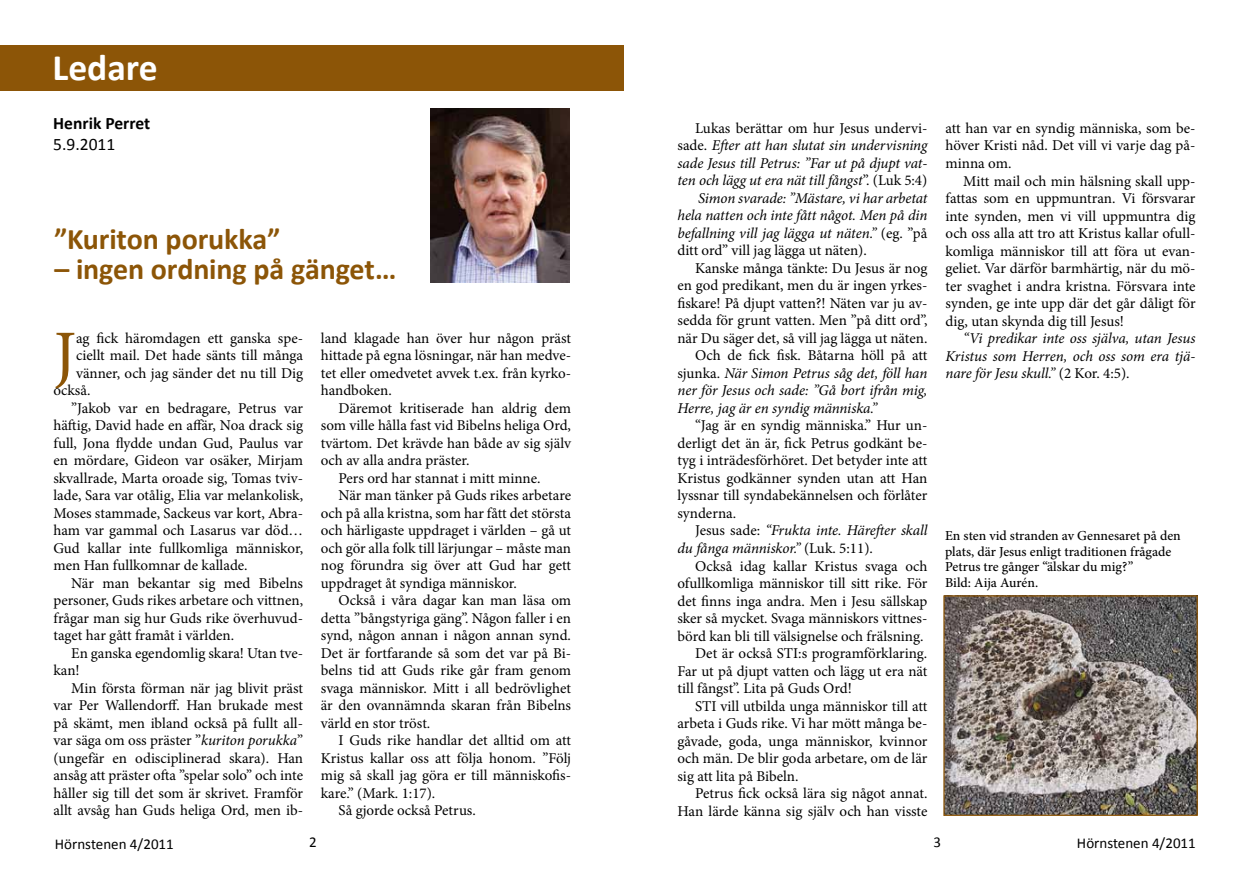
<style>
.page{position:relative;width:1248px;height:886px;background:#fff}
.page>*{position:absolute;margin:0;border:0;box-sizing:border-box;transform-origin:0 0}
.t1{font:68.88px "Minion Pro";color:#8c5507}
.t2{font:700 37.5px "Calibri";color:#fff}
.t3{font:700 30px "Calibri";letter-spacing:-.005em;color:#8c5507}
.t4{font:700 17.5px "Calibri";color:#000}
.t5{font:17.5px "Calibri";color:#000}
.t6{font:15px/17.5px "Minion Pro";color:#000;text-align:justify}
.t7{font:italic 15px/17.5px "Minion Pro";letter-spacing:-.01em;color:#000}
.t8{font:15px "Calibri";color:#000}
.t9{font:500 13.75px/15.8px "Minion Pro";color:#000}
.s1{font-style:italic}
.s2{font-style:normal}
</style>
<div class="page">
<div style="left:0;top:46px;width:623px;height:45px;background:#8c5507"></div>
<img style="left:430px;top:109px;width:139px;height:173px">
<img style="left:945px;top:597px;width:250px;height:217px">
<div style="left:943px;top:595px;width:254px;height:221px;border:1px solid #8c5507"></div>
<h2 class="t2" style="left:53px;top:44px;width:107px">Ledare</h2>
<p class="t4" style="left:53px;top:112px;width:98px">Henrik Perret</p>
<p class="t5" style="left:53px;top:133px;width:64px">5.9.2011</p>
<h3 class="t3" style="left:54px;top:220px;width:227px">”Kuriton porukka”</h3>
<h3 class="t3" style="left:54px;top:250px;width:344px">– ingen ordning på gänget…</h3>
<h1 class="t1" style="left:53px;top:309px;width:24px">J</h1>
<p class="t6" style="left:76px;top:329px;width:228px">ag fick häromdagen ett ganska spe-</p>
<p class="t6" style="left:76px;top:347px;width:228px">ciellt mail. Det hade sänts till många</p>
<p class="t6" style="left:76px;top:364px;width:228px">vänner, och jag sänder det nu till Dig</p>
<p class="t6" style="left:53px;top:382px;width:39px">också.</p>
<p class="t6" style="left:71px;top:399px;width:233px">”Jakob var en bedragare, Petrus var</p>
<p class="t6" style="left:53px;top:417px;width:251px">häftig, David hade en affär, Noa drack sig</p>
<p class="t6" style="left:53px;top:434px;width:251px">full, Jona flydde undan Gud, Paulus var</p>
<p class="t6" style="left:53px;top:452px;width:251px">en mördare, Gideon var osäker, Mirjam</p>
<p class="t6" style="left:53px;top:469px;width:251px">skvallrade, Marta oroade sig, Tomas tviv-</p>
<p class="t6" style="left:53px;top:487px;width:251px">lade, Sara var otålig, Elia var melankolisk,</p>
<p class="t6" style="left:53px;top:504px;width:251px">Moses stammade, Sackeus var kort, Abra-</p>
<p class="t6" style="left:53px;top:522px;width:251px">ham var gammal och Lasarus var död…</p>
<p class="t6" style="left:53px;top:539px;width:251px">Gud kallar inte fullkomliga människor,</p>
<p class="t6" style="left:53px;top:557px;width:196px">men Han fullkomnar de kallade.</p>
<p class="t6" style="left:71px;top:574px;width:233px">När man bekantar sig med Bibelns</p>
<p class="t6" style="left:53px;top:592px;width:251px">personer, Guds rikes arbetare och vittnen,</p>
<p class="t6" style="left:53px;top:609px;width:251px">frågar man sig hur Guds rike överhuvud-</p>
<p class="t6" style="left:53px;top:627px;width:182px">taget har gått framåt i världen.</p>
<p class="t6" style="left:71px;top:644px;width:233px">En ganska egendomlig skara! Utan tve-</p>
<p class="t6" style="left:53px;top:662px;width:28px">kan!</p>
<p class="t6" style="left:71px;top:679px;width:233px">Min första förman när jag blivit präst</p>
<p class="t6" style="left:53px;top:697px;width:251px">var Per Wallendorff. Han brukade mest</p>
<p class="t6" style="left:53px;top:714px;width:251px">på skämt, men ibland också på fullt all-</p>
<p class="t6" style="left:53px;top:732px;width:251px">var säga om oss präster ”<span class="s1">kuriton porukka</span>”</p>
<p class="t6" style="left:53px;top:749px;width:251px">(ungefär en odisciplinerad skara). Han</p>
<p class="t6" style="left:53px;top:767px;width:251px">ansåg att präster ofta ”spelar solo” och inte</p>
<p class="t6" style="left:53px;top:784px;width:251px">håller sig till det som är skrivet. Framför</p>
<p class="t6" style="left:53px;top:802px;width:251px">allt avsåg han Guds heliga Ord, men ib-</p>
<p class="t6" style="left:321px;top:329px;width:252px">land klagade han över hur någon präst hittade på egna lösningar, när han medve&shy;tet eller omedvetet avvek t.ex. från kyrko&shy;handboken.</p>
<p class="t6" style="left:338px;top:399px;width:234px">Däremot kritiserade han aldrig dem</p>
<p class="t6" style="left:321px;top:417px;width:252px">som ville hålla fast vid Bibelns heliga Ord,</p>
<p class="t6" style="left:321px;top:434px;width:252px">tvärtom. Det krävde han både av sig själv</p>
<p class="t6" style="left:321px;top:452px;width:150px">och av alla andra präster.</p>
<p class="t6" style="left:338px;top:469px;width:203px">Pers ord har stannat i mitt minne.</p>
<p class="t6" style="left:338px;top:487px;width:234px">När man tänker på Guds rikes arbetare</p>
<p class="t6" style="left:321px;top:504px;width:252px">och på alla kristna, som har fått det största</p>
<p class="t6" style="left:321px;top:522px;width:252px">och härligaste uppdraget i världen – gå ut</p>
<p class="t6" style="left:321px;top:539px;width:252px">och gör alla folk till lärjungar – måste man</p>
<p class="t6" style="left:321px;top:557px;width:252px">nog förundra sig över att Gud har gett</p>
<p class="t6" style="left:321px;top:574px;width:197px">uppdraget åt syndiga människor.</p>
<p class="t6" style="left:338px;top:592px;width:234px">Också i våra dagar kan man läsa om</p>
<p class="t6" style="left:321px;top:609px;width:252px">detta ”bångstyriga gäng”. Någon faller i en</p>
<p class="t6" style="left:321px;top:627px;width:252px">synd, någon annan i någon annan synd.</p>
<p class="t6" style="left:321px;top:644px;width:252px">Det är fortfarande så som det var på Bi-</p>
<p class="t6" style="left:321px;top:662px;width:252px">belns tid att Guds rike går fram genom</p>
<p class="t6" style="left:321px;top:679px;width:252px">svaga människor. Mitt i all bedrövlighet</p>
<p class="t6" style="left:321px;top:697px;width:252px">är den ovannämnda skaran från Bibelns</p>
<p class="t6" style="left:321px;top:714px;width:111px">värld en stor tröst.</p>
<p class="t6" style="left:338px;top:732px;width:234px">I Guds rike handlar det alltid om att</p>
<p class="t6" style="left:321px;top:749px;width:252px">Kristus kallar oss att följa honom. ”Följ</p>
<p class="t6" style="left:321px;top:767px;width:252px">mig så skall jag göra er till människofis-</p>
<p class="t6" style="left:321px;top:784px;width:116px">kare.” (Mark. 1:17).</p>
<p class="t6" style="left:338px;top:802px;width:139px">Så gjorde också Petrus.</p>
<p class="t8" style="left:55px;top:834px;width:120px">Hörnstenen 4/2011</p>
<p class="t8" style="left:309px;top:833px;width:9px">2</p>
<p class="t6" style="left:695px;top:119px;width:234px">Lukas berättar om hur Jesus undervi-</p>
<p class="t7" style="left:677px;top:137px;width:251px"><span class="s2">sade.</span> Efter att han slutat sin undervisning</p>
<p class="t7" style="left:677px;top:154px;width:251px">sade Jesus till Petrus: ”Far ut på djupt vat-</p>
<p class="t7" style="left:677px;top:172px;width:251px">ten och lägg ut era nät till fångst<span class="s2">”. (Luk 5:4)</span></p>
<p class="t7" style="left:698px;top:189px;width:231px">Simon svarade: ”Mästare, vi har arbetat</p>
<p class="t7" style="left:677px;top:207px;width:251px">hela natten och inte fått något. Men på din</p>
<p class="t7" style="left:677px;top:224px;width:251px">befallning vill jag lägga ut näten.” <span class="s2">(eg. ”på</span></p>
<p class="t6" style="left:677px;top:242px;width:191px">ditt ord” vill jag lägga ut näten).</p>
<p class="t6" style="left:695px;top:259px;width:234px">Kanske många tänkte: Du Jesus är nog</p>
<p class="t6" style="left:677px;top:277px;width:251px">en god predikant, men du är ingen yrkes-</p>
<p class="t6" style="left:677px;top:294px;width:251px">fiskare! På djupt vatten?! Näten var ju av-</p>
<p class="t6" style="left:677px;top:312px;width:251px">sedda för grunt vatten. Men ”på ditt ord”,</p>
<p class="t6" style="left:677px;top:329px;width:251px">när Du säger det, så vill jag lägga ut näten.</p>
<p class="t6" style="left:695px;top:347px;width:234px">Och de fick fisk. Båtarna höll på att</p>
<p class="t7" style="left:677px;top:364px;width:251px"><span class="s2">sjunka.</span> När Simon Petrus såg det, föll han</p>
<p class="t7" style="left:677px;top:382px;width:251px">ner för Jesus och sade: ”Gå bort ifrån mig,</p>
<p class="t7" style="left:677px;top:399px;width:201px">Herre, jag är en syndig människa.”</p>
<p class="t6" style="left:677px;top:417px;width:251px;text-indent:18px">“Jag är en syndig människa.” Hur un&shy;derligt det än är, fick Petrus godkänt be&shy;tyg i inträdesförhöret. Det betyder inte att Kristus godkänner synden utan att Han lyssnar till syndabekännelsen och förlåter synderna.</p>
<p class="t7" style="left:677px;top:522px;width:251px;text-indent:18px"><span class="s2">Jesus sade:</span> “Frukta inte. Härefter skall du fånga människor.” <span class="s2">(Luk. 5:11).</span></p>
<p class="t6" style="left:695px;top:557px;width:234px">Också idag kallar Kristus svaga och</p>
<p class="t6" style="left:677px;top:574px;width:251px">ofullkomliga människor till sitt rike. För</p>
<p class="t6" style="left:677px;top:592px;width:251px">det finns inga andra. Men i Jesu sällskap</p>
<p class="t6" style="left:677px;top:609px;width:251px">sker så mycket. Svaga människors vittnes-</p>
<p class="t6" style="left:677px;top:627px;width:247px">börd kan bli till välsignelse och frälsning.</p>
<p class="t6" style="left:695px;top:644px;width:234px">Det är också STI:s programförklaring.</p>
<p class="t6" style="left:677px;top:662px;width:251px">Far ut på djupt vatten och lägg ut era nät</p>
<p class="t6" style="left:677px;top:679px;width:176px">till fångst”. Lita på Guds Ord!</p>
<p class="t6" style="left:695px;top:697px;width:234px">STI vill utbilda unga människor till att</p>
<p class="t6" style="left:677px;top:714px;width:251px">arbeta i Guds rike. Vi har mött många be-</p>
<p class="t6" style="left:677px;top:732px;width:251px">gåvade, goda, unga människor, kvinnor</p>
<p class="t6" style="left:677px;top:749px;width:251px">och män. De blir goda arbetare, om de lär</p>
<p class="t6" style="left:677px;top:767px;width:123px">sig att lita på Bibeln.</p>
<p class="t6" style="left:695px;top:784px;width:234px">Petrus fick också lära sig något annat.</p>
<p class="t6" style="left:677px;top:802px;width:251px">Han lärde känna sig själv och han visste</p>
<p class="t6" style="left:945px;top:119px;width:251px">att han var en syndig människa, som be&shy;höver Kristi nåd. Det vill vi varje dag på&shy;minna om.</p>
<p class="t6" style="left:945px;top:172px;width:251px;text-indent:18px">Mitt mail och min hälsning skall upp&shy;fattas som en uppmuntran. Vi försvarar inte synden, men vi vill uppmuntra dig och oss alla att tro att Kristus kallar ofull&shy;komliga människor till att föra ut evan&shy;geliet. Var därför barmhärtig, när du mö&shy;ter svaghet i andra kristna. Försvara inte synden, ge inte upp där det går dåligt för dig, utan skynda dig till Jesus!</p>
<p class="t7" style="left:945px;top:329px;width:251px;text-align:justify;text-indent:18px">“Vi predikar inte oss själva, utan Jesus Kristus som Herren, och oss som era tjä&shy;nare för Jesu skull.” <span class="s2">(2 Kor. 4:5).</span></p>
<p class="t9" style="left:945px;top:528px;width:237px">En sten vid stranden av Gennesaret på den plats, där Jesus enligt traditionen frågade Petrus tre gånger “älskar du mig?”<br>Bild: Aija Aurén.</p>
<p class="t8" style="left:933px;top:833px;width:9px">3</p>
<p class="t8" style="left:1076px;top:833px;width:120px">Hörnstenen 4/2011</p>
</div>
